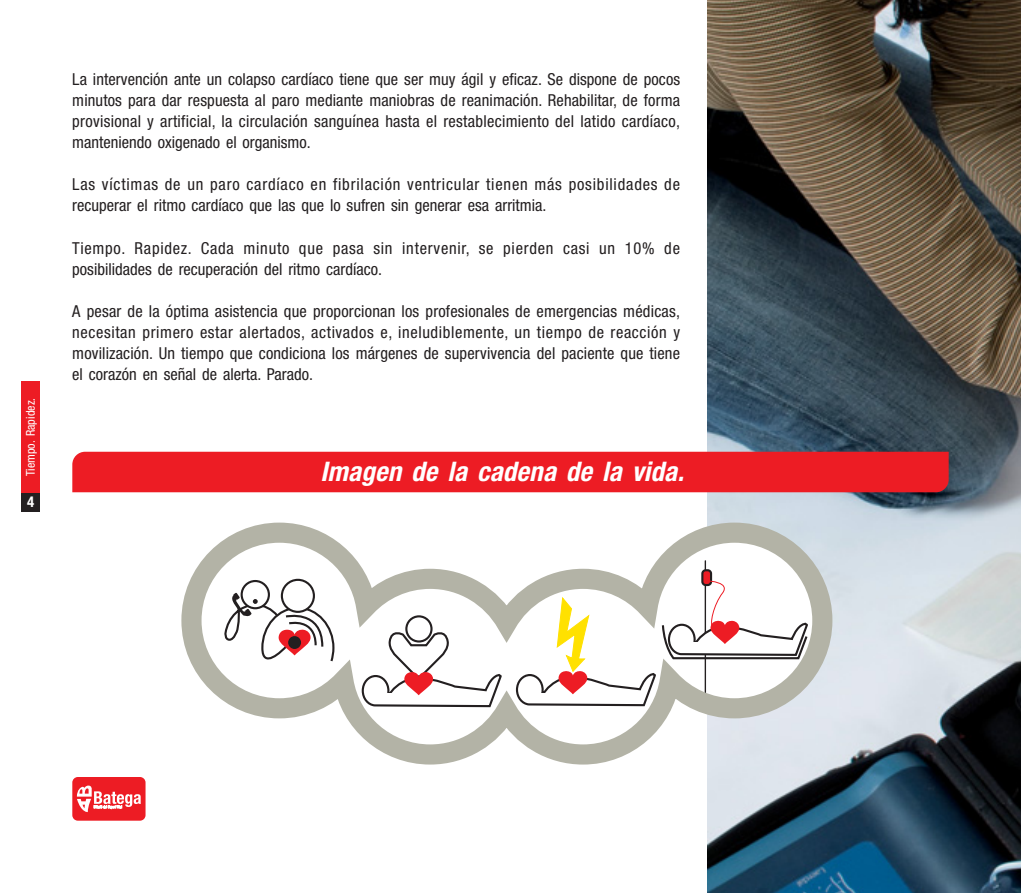
<style>
.page{position:relative;width:1021px;height:893px;background:#fff}
.page>*{position:absolute;margin:0;border:0;box-sizing:border-box;transform-origin:0 0}
.t1{font:italic 700 condensed 27px "Helvetica Neue";color:#fff}
.t2{font:condensed 16.5px/21px "Helvetica Neue";letter-spacing:.01em;color:#231f20;text-align:justify}
.t3{font:condensed 16.5px/21px "Helvetica Neue";letter-spacing:.045em;color:#231f20}
.t4{font:700 condensed 14.85px "Helvetica Neue";color:#fff}
.t5{font:condensed 12.15px "Helvetica Neue";color:#fff}
</style>
<div class="page">
<img style="left:707px;top:0;width:313px;height:893px">
<div style="left:72px;top:452px;width:876px;height:40px;background:#ed1c24"></div>
<div style="left:21px;top:381px;width:19px;height:112px;background:#ed1c24"></div>
<div style="left:21px;top:493px;width:19px;height:19px;background:#231f20"></div>
<svg style="left:181px;top:512px;width:661px;height:263px"></svg>
<svg style="left:281px;top:579px;width:34px;height:34px"></svg>
<svg style="left:240px;top:580px;width:30px;height:29px"></svg>
<svg style="left:223px;top:593px;width:112px;height:77px"></svg>
<div style="left:533px;top:693px;width:18px;height:9px;background:#fff"></div>
<div style="left:378px;top:694px;width:18px;height:9px;background:#fff"></div>
<div style="left:72px;top:777px;width:73px;height:44px;background:#ed1c24;border-radius:6px"></div>
<svg style="left:77px;top:786px;width:64px;height:27px"></svg>
<p class="t5" style="left:26px;top:476px;width:80px;rotate:-90deg">Tiempo. Rapidez.</p>
<p class="t4" style="left:27px;top:497px;width:9px">4</p>
<p class="t2" style="left:72px;top:71px;width:609px">La intervención ante un colapso cardíaco tiene que ser muy ágil y eficaz. Se dispone de pocos minutos para dar respuesta al paro mediante maniobras de reanimación. Rehabilitar, de forma provisional y artificial, la circulación sanguínea hasta el restablecimiento del latido cardíaco, manteniendo oxigenado el organismo.</p>
<p class="t3" style="left:72px;top:176px;width:609px">Las víctimas de un paro cardíaco en fibrilación ventricular tienen más posibilidades de recuperar el ritmo cardíaco que las que lo sufren sin generar esa arritmia.</p>
<p class="t3" style="left:72px;top:239px;width:609px">Tiempo. Rapidez. Cada minuto que pasa sin intervenir, se pierden casi un 10% de posibilidades de recuperación del ritmo cardíaco.</p>
<p class="t2" style="left:72px;top:302px;width:609px">A pesar de la óptima asistencia que proporcionan los profesionales de emergencias médicas, necesitan primero estar alertados, activados e, ineludiblemente, un tiempo de reacción y movilización. Un tiempo que condiciona los márgenes de supervivencia del paciente que tiene el corazón en señal de alerta. Parado.</p>
<h1 class="t1" style="left:320px;top:462px;width:370px">Imagen de la cadena de la vida.</h1>
</div>
